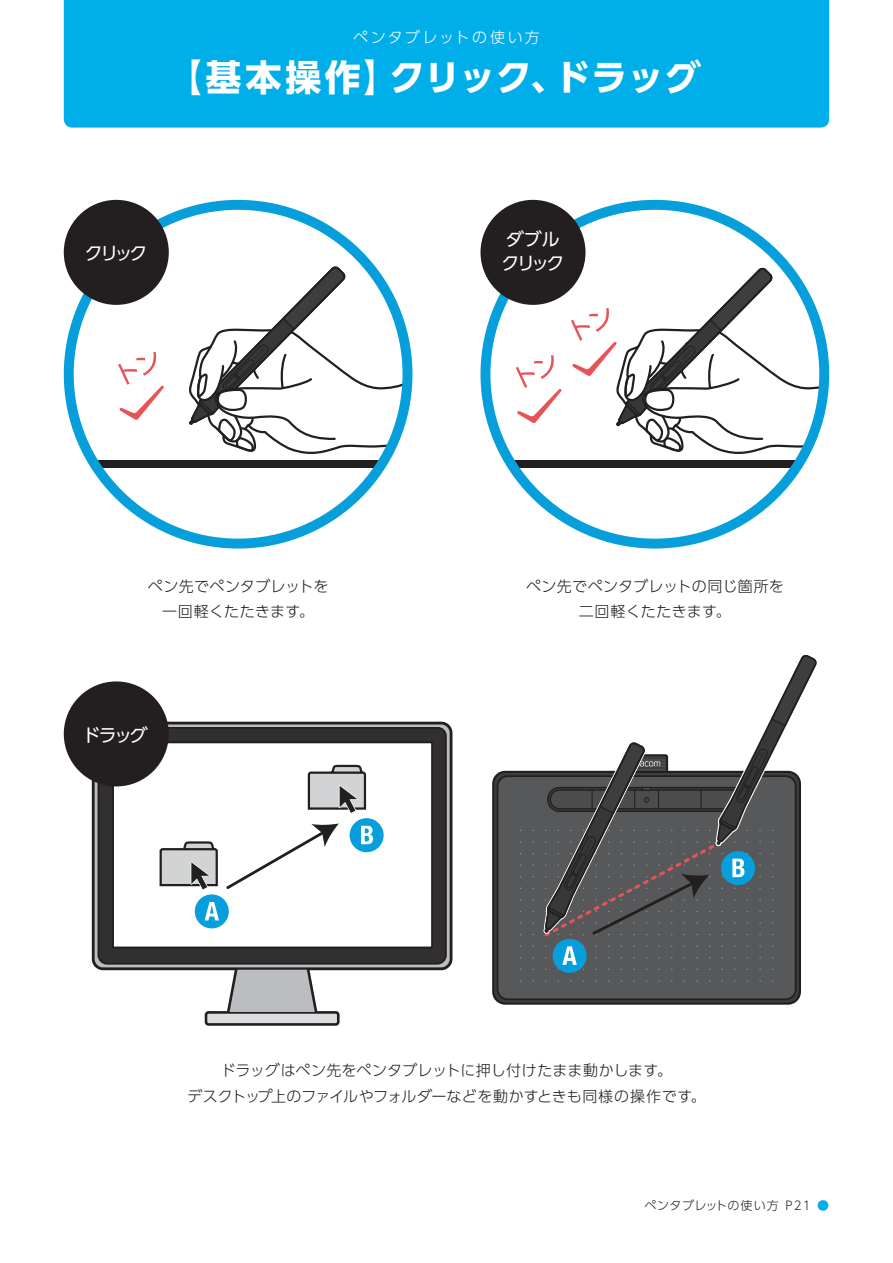
<style>
.page{position:relative;width:893px;height:1263px;background:#fff}
.page>*{position:absolute;margin:0;border:0;box-sizing:border-box;transform-origin:0 0}
.t1{font:700 36px "UD Shin Go Pro";letter-spacing:.03em;color:#fff}
.t2{font:18px/24px "UD Shin Go Pro";letter-spacing:-.14em;color:#fff}
.t3{font:300 15px/25.5px "UD Shin Go Pro";letter-spacing:.02em;color:#231f20;text-align:center}
.t4{font:300 15px "UD Shin Go Pro";letter-spacing:.155em;color:#fff}
.t5{font:300 12px "UD Shin Go Pro";letter-spacing:.055em;color:#231f20}
.s1{color:#00afea}
</style>
<div class="page">
<svg style="left:92px;top:722px;width:360px;height:304px"></svg>
<div style="left:195px;top:894px;width:34px;height:34px;background:#069edb;border-radius:50%"></div>
<svg style="left:205px;top:902px;width:14px;height:18px"></svg>
<div style="left:350px;top:818px;width:34px;height:34px;background:#069edb;border-radius:50%"></div>
<svg style="left:361px;top:826px;width:12px;height:18px"></svg>
<svg style="left:158px;top:823px;width:181px;height:68px"></svg>
<svg style="left:307px;top:763px;width:60px;height:51px"></svg>
<svg style="left:64px;top:200px;width:348px;height:348px"></svg>
<div style="left:64px;top:200px;width:105px;height:105px;background:#231f20;border-radius:50%"></div>
<svg style="left:480px;top:200px;width:349px;height:348px"></svg>
<div style="left:480px;top:200px;width:105px;height:105px;background:#231f20;border-radius:50%"></div>
<div style="left:64px;top:681px;width:105px;height:105px;background:#231f20;border-radius:50%"></div>
<div style="left:492px;top:771px;width:309px;height:234px;border:2px solid #231f20;border-radius:12px"></div>
<div style="left:497px;top:776px;width:299px;height:223px;background:#57585a;border-radius:10px"></div>
<div style="left:497px;top:775px;width:299px;height:225px;border:2px solid #231f20;border-radius:10px"></div>
<div style="left:553px;top:939px;width:34px;height:34px;background:#069edb;border-radius:50%"></div>
<svg style="left:558px;top:946px;width:19px;height:24px"></svg>
<svg style="left:541px;top:654px;width:276px;height:285px"></svg>
<div style="left:64px;top:0;width:765px;height:128px;background:#00afea"></div>
<p class="t4" style="left:353px;top:25px;width:188px">ペンタブレットの使い方</p>
<h1 class="t1" style="left:167px;top:48px;width:536px">【基本操作】クリック、ドラッグ</h1>
<p class="t2" style="left:85px;top:240px;width:64px">クリック</p>
<p class="t2" style="left:502px;top:227px;width:64px">ダブルクリック</p>
<p class="t3" style="left:148px;top:572px;width:182px">ペン先でペンタブレットを一回軽くたたきます。</p>
<p class="t3" style="left:526px;top:572px;width:259px">ペン先でペンタブレットの同じ箇所を二回軽くたたきます。</p>
<p class="t2" style="left:82px;top:723px;width:67px">ドラッグ</p>
<p class="t3" style="left:187px;top:1057px;width:520px">ドラッグはペン先をペンタブレットに押し付けたまま動かします。<br>デスクトップ上のファイルやフォルダーなどを動かすときも同様の操作です。</p>
<p class="t5" style="left:644px;top:1195px;width:186px">ペンタブレットの使い方 P21 <span class="s1">●</span></p>
</div>
